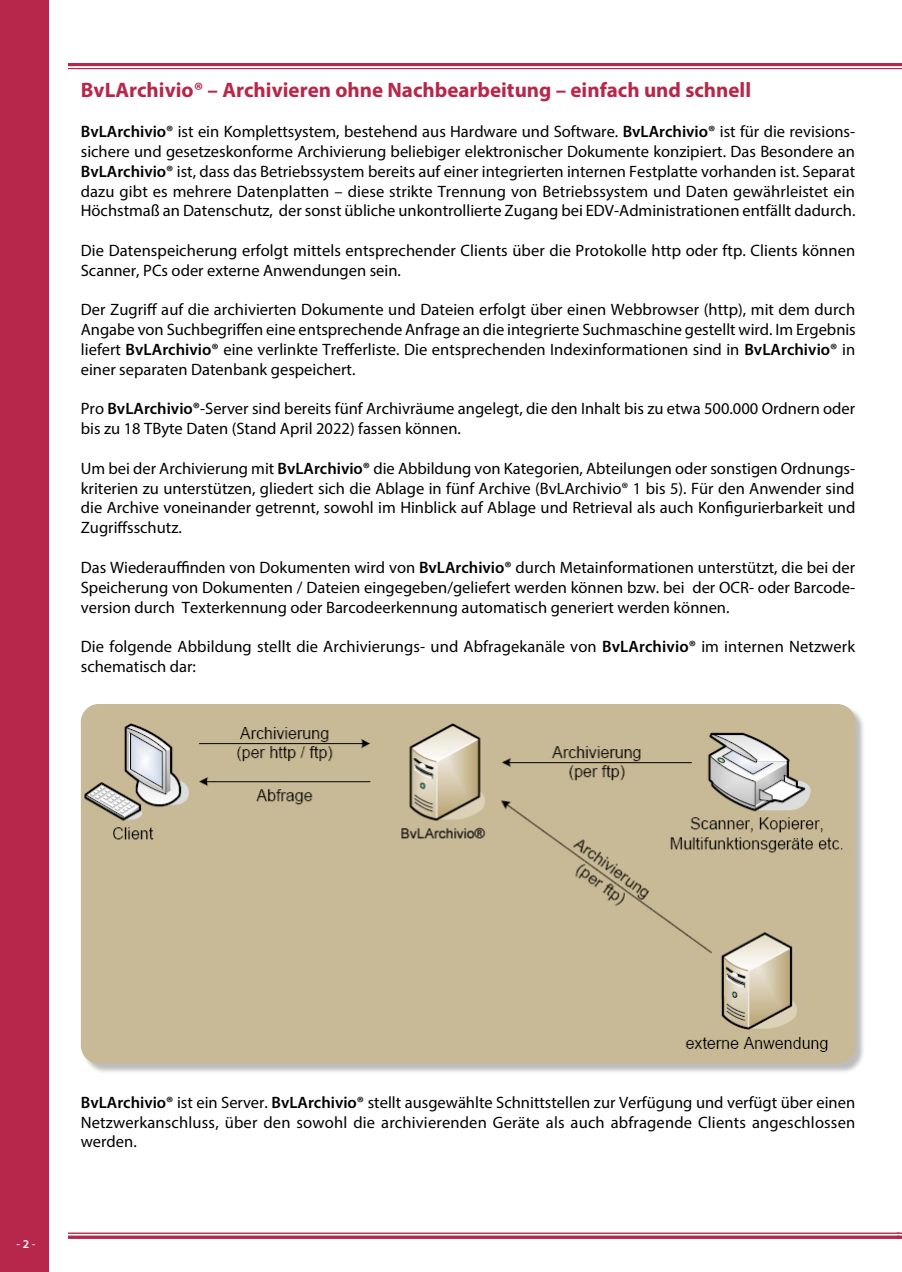
<style>
.page{position:relative;width:902px;height:1272px;background:#fff}
.page>*{position:absolute;margin:0;border:0;box-sizing:border-box;transform-origin:0 0}
.t1{font:700 21px "Myriad Pro";color:#b6274b}
.t2{font:16.5px/19.8px "Myriad Pro";color:#000;text-align:justify}
.t3{font:12px "Myriad Pro";color:#fff}
.s1{font-weight:600}
</style>
<div class="page">
<div style="left:0;top:0;width:48px;height:1271px;background:#b6274b"></div>
<svg style="left:896px;top:1232px;width:5px;height:6px"></svg>
<hr style="left:68px;top:63px;width:831px;height:3px;background:#b6274b">
<hr style="left:68px;top:68px;width:831px;height:1px;background:#b6274b">
<hr style="left:68px;top:1232px;width:831px;height:1px;background:#b6274b">
<hr style="left:68px;top:1235px;width:831px;height:3px;background:#b6274b">
<div style="left:82px;top:705px;width:783px;height:369px;background:#231f20;opacity:.3"></div>
<img style="left:81px;top:704px;width:774px;height:359px">
<p class="t1" style="left:81px;top:77px;width:671px">BvLArchivio® – Archivieren ohne Nachbearbeitung – einfach und schnell</p>
<p class="t2" style="left:81px;top:121px;width:776px"><span class="s1">BvLArchivio®</span> ist ein Komplettsystem, bestehend aus Hardware und Software. <span class="s1">BvLArchivio®</span> ist für die revisions&shy;sichere und gesetzeskonforme Archivierung beliebiger elektronischer Dokumente konzipiert. Das Besondere an <span class="s1">BvLArchivio®</span> ist, dass das Betriebssystem bereits auf einer integrierten internen Festplatte vorhanden ist. Separat dazu gibt es mehrere Datenplatten – diese strikte Trennung von Betriebssystem und Daten gewährleistet ein Höchstmaß an Datenschutz, der sonst übliche unkontrollierte Zugang bei EDV-Administrationen entfällt dadurch.</p>
<p class="t2" style="left:81px;top:240px;width:775px">Die Datenspeicherung erfolgt mittels entsprechender Clients über die Protokolle http oder ftp. Clients können<br>Scanner, PCs oder externe Anwendungen sein.</p>
<p class="t2" style="left:81px;top:300px;width:776px">Der Zugriff auf die archivierten Dokumente und Dateien erfolgt über einen Webbrowser (http), mit dem durch Angabe von Suchbegriffen eine entsprechende Anfrage an die integrierte Suchmaschine gestellt wird. Im Ergebnis liefert <span class="s1">BvLArchivio®</span> eine verlinkte Trefferliste. Die entsprechenden Indexinformationen sind in <span class="s1">BvLArchivio®</span> in einer separaten Datenbank gespeichert.</p>
<p class="t2" style="left:81px;top:399px;width:775px">Pro <span class="s1">BvLArchivio®</span>-Server sind bereits fünf Archivräume angelegt, die den Inhalt bis zu etwa 500.000 Ordnern oder bis zu 18 TByte Daten (Stand April 2022) fassen können.</p>
<p class="t2" style="left:81px;top:458px;width:776px">Um bei der Archivierung mit <span class="s1">BvLArchivio®</span> die Abbildung von Kategorien, Abteilungen oder sonstigen Ordnungs&shy;kriterien zu unterstützen, gliedert sich die Ablage in fünf Archive (BvLArchivio® 1 bis 5). Für den Anwender sind die Archive voneinander getrennt, sowohl im Hinblick auf Ablage und Retrieval als auch Konfigurierbarkeit und Zugriffsschutz.</p>
<p class="t2" style="left:81px;top:557px;width:775px">Das Wiederauffinden von Dokumenten wird von <span class="s1">BvLArchivio®</span> durch Metainformationen unterstützt, die bei der Speicherung von Dokumenten / Dateien eingegeben/geliefert werden können bzw. bei der OCR- oder Barcode&shy;version durch Texterkennung oder Barcodeerkennung automatisch generiert werden können.</p>
<p class="t2" style="left:81px;top:636px;width:775px">Die folgende Abbildung stellt die Archivierungs- und Abfragekanäle von <span class="s1">BvLArchivio®</span> im internen Netzwerk schematisch dar:</p>
<p class="t3" style="left:17px;top:1236px;width:20px">- <span class="s1">2</span> -</p>
<p class="t2" style="left:81px;top:1092px;width:775px"><span class="s1">BvLArchivio®</span> ist ein Server. <span class="s1">BvLArchivio®</span> stellt ausgewählte Schnittstellen zur Verfügung und verfügt über einen Netzwerkanschluss, über den sowohl die archivierenden Geräte als auch abfragende Clients angeschlossen werden.</p>
</div>
